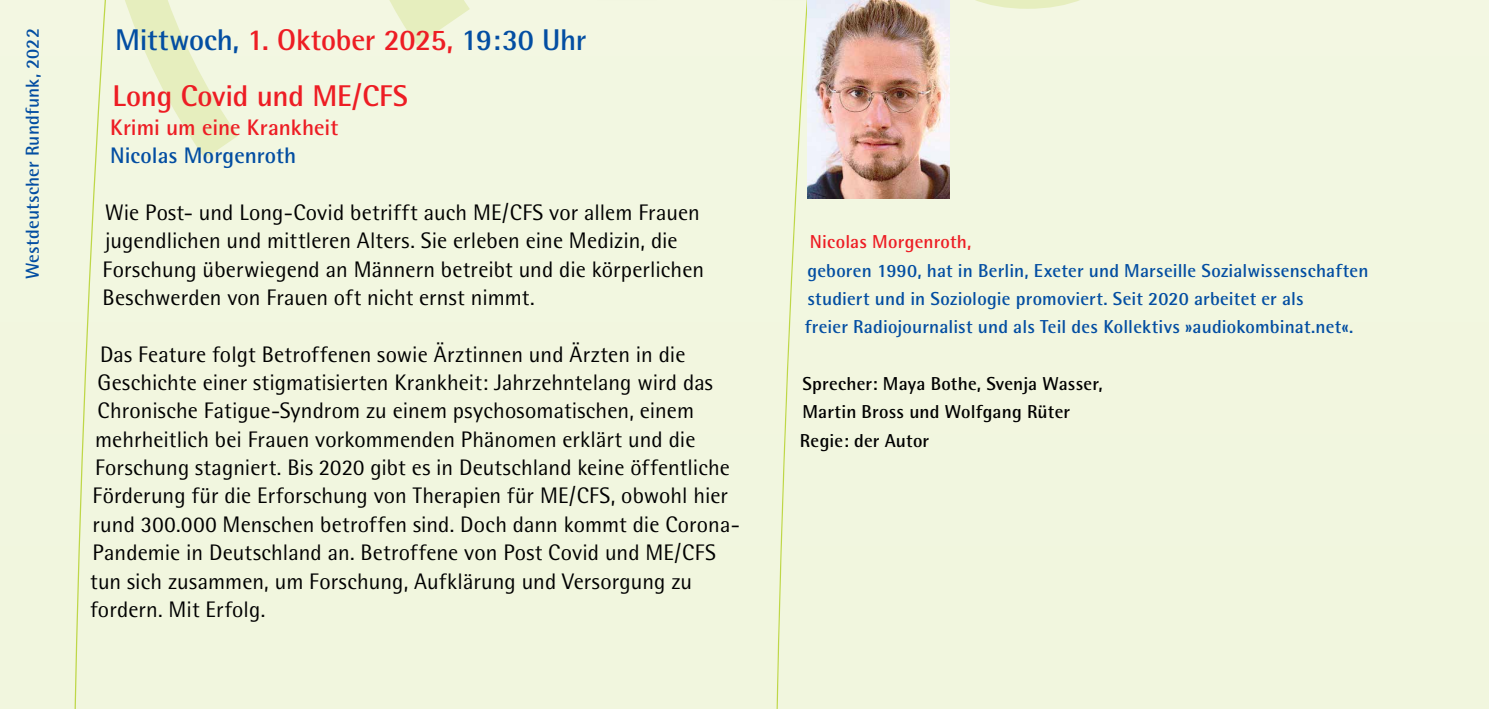
<style>
.page{position:relative;width:1489px;height:709px;background:#fff}
.page>*{position:absolute;margin:0;border:0;box-sizing:border-box;transform-origin:0 0}
.t1{font:700 30px/56.8px "Rotis Semi Sans";letter-spacing:-.01em;color:#ed1d24}
.t2{font:22.5px/28.2px "Rotis Semi Sans";letter-spacing:.005em;color:#000}
.t3{font:700 22.5px "Rotis Semi Sans";color:#ed1d24}
.t4{font:700 22.5px "Rotis Semi Sans";color:#034ea2}
.t5{font:700 18.75px/28.2px "Rotis Semi Sans";letter-spacing:.01em;color:#034ea2}
.t6{font:700 18.75px/28.2px "Rotis Semi Sans";letter-spacing:.01em;color:#000}
.t7{font:700 18.75px "Rotis Semi Sans";letter-spacing:.01em;color:#ed1d24}
.s1{color:#034ea2}
</style>
<div class="page">
<div style="left:0;top:0;width:1488px;height:709px;background:#f2f6df"></div>
<svg style="left:306px;top:0;width:238px;height:116px;background:#f1f6de"></svg>
<div style="left:70px;top:0;width:228px;height:709px;background:#f2f6df"></div>
<svg style="left:597px;top:0;width:175px;height:1px"></svg>
<svg style="left:999px;top:0;width:155px;height:9px"></svg>
<svg style="left:1223px;top:0;width:150px;height:1px"></svg>
<div style="left:772px;top:0;width:227px;height:709px;background:#f2f6df"></div>
<img style="left:807px;top:0;width:142px;height:198px">
<p class="t5" style="left:18px;top:279px;width:252px;rotate:-90deg">Westdeutscher Rundfunk, 2022</p>
<h1 class="t1" style="left:113px;top:11px;width:475px"><span class="s1">Mittwoch,</span> 1. Oktober 2025, <span class="s1">19:30 Uhr<br></span>Long Covid und ME/CFS</h1>
<p class="t3" style="left:110px;top:113px;width:230px">Krimi um eine Krankheit</p>
<p class="t4" style="left:110px;top:142px;width:188px">Nicolas Morgenroth</p>
<p class="t2" style="left:103px;top:198px;width:603px">Wie Post- und Long-Covid betrifft auch ME/CFS vor allem Frauen jugendlichen und mittleren Alters. Sie erleben eine Medizin, die Forschung überwiegend an Männern betreibt und die körperlichen Beschwerden von Frauen oft nicht ernst nimmt.</p>
<p class="t2" style="left:100px;top:340px;width:587px">Das Feature folgt Betroffenen sowie Ärztinnen und Ärzten in die</p>
<p class="t2" style="left:98px;top:368px;width:616px">Geschichte einer stigmatisierten Krankheit: Jahrzehntelang wird das</p>
<p class="t2" style="left:98px;top:396px;width:598px">Chronische Fatigue-Syndrom zu einem psychosomatischen, einem</p>
<p class="t2" style="left:95px;top:425px;width:602px">mehrheitlich bei Frauen vorkommenden Phänomen erklärt und die</p>
<p class="t2" style="left:95px;top:453px;width:636px">Forschung stagniert. Bis 2020 gibt es in Deutschland keine öffentliche</p>
<p class="t2" style="left:93px;top:481px;width:637px">Förderung für die Erforschung von Therapien für ME/CFS, obwohl hier</p>
<p class="t2" style="left:93px;top:510px;width:648px">rund 300.000 Menschen betroffen sind. Doch dann kommt die Corona-</p>
<p class="t2" style="left:93px;top:538px;width:624px">Pandemie in Deutschland an. Betroffene von Post Covid und ME/CFS</p>
<p class="t2" style="left:90px;top:566px;width:603px">tun sich zusammen, um Forschung, Aufklärung und Versorgung zu</p>
<p class="t2" style="left:90px;top:595px;width:177px">fordern. Mit Erfolg.</p>
<p class="t7" style="left:809px;top:230px;width:163px">Nicolas Morgenroth,</p>
<p class="t5" style="left:805px;top:256px;width:565px">geboren 1990, hat in Berlin, Exeter und Marseille Sozialwissenschaften studiert und in Soziologie promoviert. Seit 2020 arbeitet er als<br>freier Radiojournalist und als Teil des Kollektivs »audiokombinat.net«.</p>
<p class="t6" style="left:800px;top:369px;width:304px">Sprecher: Maya Bothe, Svenja Wasser,<br>Martin Bross und Wolfgang Rüter<br>Regie: der Autor</p>
</div>
